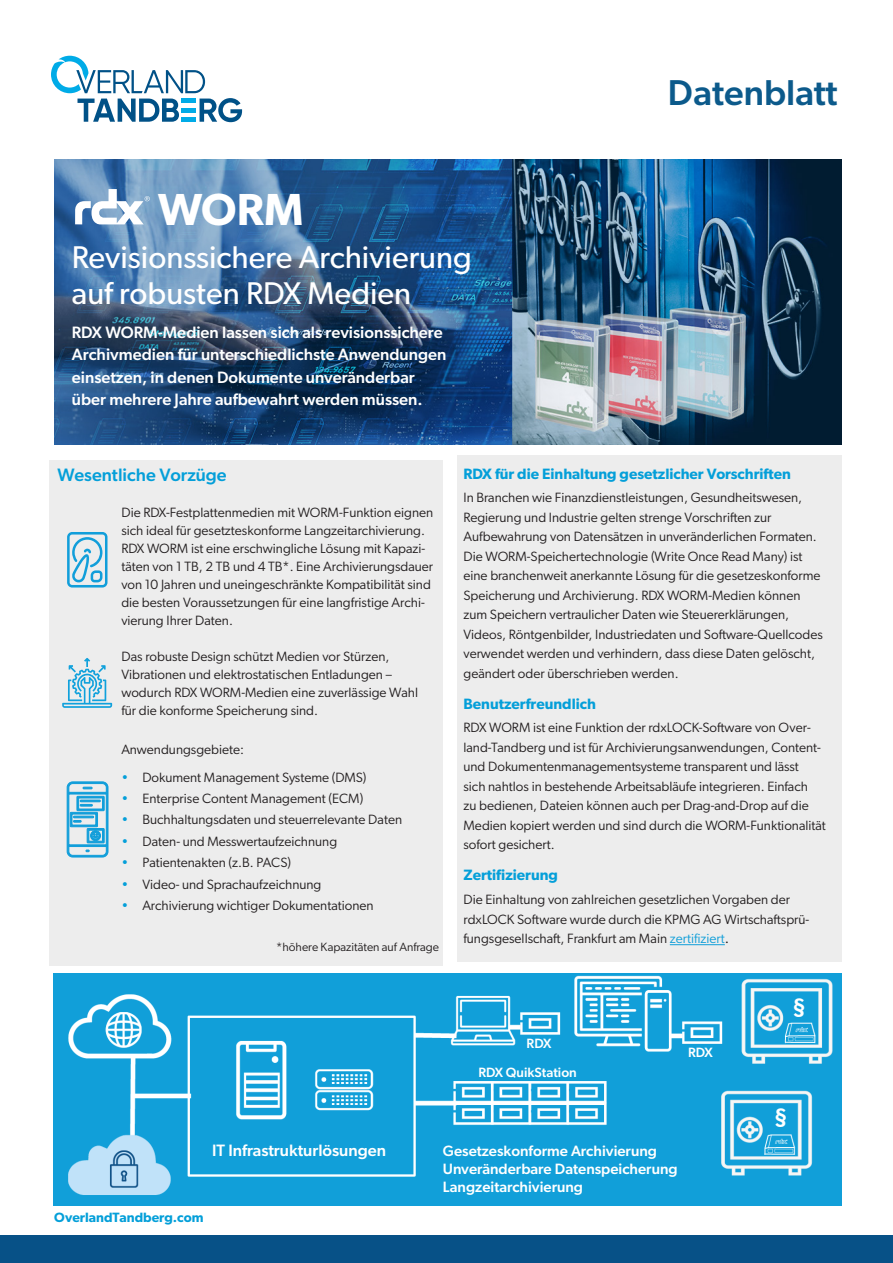
<style>
.page{position:relative;width:893px;height:1263px;background:#fff}
.page>*{position:absolute;margin:0;border:0;box-sizing:border-box;transform-origin:0 0}
.t1{font:600 45px "Gibson";color:#fff}
.t2{font:500 36px "Gibson";color:#0c5a8b}
.t3{font:31.5px/36px "Gibson";color:#fff}
.TINY_TABLE{font:600 21px "Gibson";color:#fff}
.t4{font:500 18px "Gibson";color:#049fd9}
.TINY_TABLE-2{font:500 16.5px/22.5px "Gibson";color:#fff}
.TINY_TABLE-3{font:500 15px "Gibson";color:#fff}
.SIDEBAR{font:600 15px "Gibson";color:#049fd9}
.BODY{font:13.5px/19.5px "Gibson";color:#231f20}
.t5{font:600 13.5px "Gibson";color:#049fd9}
.TINY_TABLE-4{font:500 13.5px "Gibson";color:#fff}
.BODY-2{font:12px "Gibson";color:#231f20}
.s1{color:#049fd9}
.s2{color:#119fd9}
.s3{font-size:15px}
</style>
<div class="page">
<svg style="left:51px;top:56px;width:191px;height:66px"></svg>
<div style="left:0;top:1235px;width:893px;height:28px;background:#075187"></div>
<div style="left:457px;top:456px;width:384px;height:506px;background:#ededed"></div>
<div style="left:53px;top:973px;width:788px;height:232px;background:#119fd9"></div>
<img style="left:68px;top:973px;width:774px;height:223px">
<img style="left:54px;top:159px;width:787px;height:285px">
<div style="left:49px;top:460px;width:393px;height:505px;background:#ededed"></div>
<hr style="left:670px;top:944px;width:55px;height:1px;background:#119fd9">
<svg style="left:75px;top:189px;width:75px;height:35px"></svg>
<svg style="left:67px;top:532px;width:40px;height:55px"></svg>
<svg style="left:62px;top:658px;width:50px;height:50px"></svg>
<svg style="left:67px;top:782px;width:41px;height:75px"></svg>
<h1 class="t1" style="left:158px;top:182px;width:147px">WORM</h1>
<h1 class="t3" style="left:72px;top:238px;width:401px">Revisionssichere Archivierung auf robusten RDX Medien</h1>
<h3 class="TINY_TABLE-2" style="left:72px;top:320px;width:376px">RDX WORM-Medien lassen sich als revisionssichere Archivmedien für unterschiedlichste Anwendungen einsetzen, in denen Dokumente unveränderbar über mehrere Jahre aufbewahrt werden müssen.</h3>
<p class="t2" style="left:668px;top:71px;width:171px">Datenblatt</p>
<p class="t4" style="left:58px;top:464px;width:171px">Wesentliche Vorzüge</p>
<p class="BODY" style="left:121px;top:503px;width:313px;line-height:18px">Die RDX-Festplattenmedien mit WORM-Funktion eignen sich ideal für gesetzteskonforme Langzeitarchivierung.<br>RDX WORM ist eine erschwingliche Lösung mit Kapazi&shy;täten von 1 TB, 2 TB und 4 TB*. Eine Archivierungsdauer von 10 Jahren und uneingeschränkte Kompatibilität sind die besten Voraussetzungen für eine langfristige Archi&shy;vierung Ihrer Daten.</p>
<p class="BODY" style="left:121px;top:647px;width:298px;line-height:18px">Das robuste Design schützt Medien vor Stürzen, Vibrationen und elektrostatischen Entladungen – wodurch RDX WORM-Medien eine zuverlässige Wahl für die konforme Speicherung sind.</p>
<h4 class="BODY" style="left:121px;top:739px;width:124px">Anwendungsgebiete:</h4>
<p class="BODY" style="left:121px;top:767px;width:247px"><span class="s1">•</span> Dokument Management Systeme (DMS)</p>
<p class="BODY" style="left:121px;top:788px;width:243px"><span class="s1">•</span> Enterprise Content Management (ECM)</p>
<p class="BODY" style="left:121px;top:810px;width:282px"><span class="s1">•</span> Buchhaltungsdaten und steuerrelevante Daten</p>
<p class="BODY" style="left:121px;top:831px;width:217px"><span class="s1">•</span> Daten- und Messwertaufzeichnung</p>
<p class="BODY" style="left:121px;top:852px;width:171px"><span class="s1">•</span> Patientenakten (z.B. PACS)</p>
<p class="BODY" style="left:121px;top:874px;width:202px"><span class="s1">•</span> Video- und Sprachaufzeichnung</p>
<p class="BODY" style="left:121px;top:895px;width:254px"><span class="s1">•</span> Archivierung wichtiger Dokumentationen</p>
<p class="BODY-2" style="left:276px;top:940px;width:164px">*höhere Kapazitäten auf Anfrage</p>
<p class="SIDEBAR" style="left:463px;top:464px;width:329px">RDX für die Einhaltung gesetzlicher Vorschriften</p>
<p class="BODY" style="left:463px;top:488px;width:361px">In Branchen wie Finanzdienstleistungen, Gesundheitswesen, Regierung und Industrie gelten strenge Vorschriften zur Aufbewahrung von Datensätzen in unveränderlichen Formaten.<br>Die WORM-Speichertechnologie (Write Once Read Many) ist eine branchenweit anerkannte Lösung für die gesetzeskonforme Speicherung und Archivierung. RDX WORM-Medien können zum Speichern vertraulicher Daten wie Steuererklärungen, Videos, Röntgenbilder, Industriedaten und Software-Quellcodes verwendet werden und verhindern, dass diese Daten gelöscht, geändert oder überschrieben werden.</p>
<h4 class="SIDEBAR" style="left:463px;top:694px;width:134px">Benutzerfreundlich</h4>
<h4 class="BODY" style="left:463px;top:718px;width:364px">RDX WORM ist eine Funktion der rdxLOCK-Software von Over&shy;land-Tandberg und ist für Archivierungsanwendungen, Content&shy;und Dokumentenmanagementsysteme transparent und lässt<br>sich nahtlos in bestehende Arbeitsabläufe integrieren. Einfach<br>zu bedienen, Dateien können auch per Drag-and-Drop auf die Medien kopiert werden und sind durch die WORM-Funktionalität sofort gesichert.</h4>
<h4 class="SIDEBAR" style="left:463px;top:866px;width:96px">Zertifizierung</h4>
<h4 class="BODY" style="left:463px;top:889px;width:347px">Die Einhaltung von zahlreichen gesetzlichen Vorgaben der rdxLOCK Software wurde durch die KPMG AG Wirtschaftsprü&shy;fungsgesellschaft, Frankfurt am Main <span class="s2">zertifiziert</span><span class="s3">.</span></h4>
<p class="TINY_TABLE-4" style="left:527px;top:1035px;width:26px">RDX</p>
<p class="TINY_TABLE-4" style="left:478px;top:1064px;width:100px">RDX QuikStation</p>
<p class="TINY_TABLE-4" style="left:688px;top:1044px;width:26px">RDX</p>
<p class="TINY_TABLE" style="left:792px;top:993px;width:15px">§</p>
<p class="TINY_TABLE" style="left:774px;top:1103px;width:15px">§</p>
<p class="t5" style="left:54px;top:1209px;width:151px">OverlandTandberg.com</p>
<p class="TINY_TABLE-2" style="left:212px;top:1139px;width:175px">IT Infrastrukturlösungen</p>
<p class="TINY_TABLE-3" style="left:443px;top:1142px;width:216px">Gesetzeskonforme Archivierung</p>
<p class="TINY_TABLE-3" style="left:443px;top:1160px;width:236px">Unveränderbare Datenspeicherung</p>
<p class="TINY_TABLE-3" style="left:443px;top:1178px;width:142px">Langzeitarchivierung</p>
</div>
